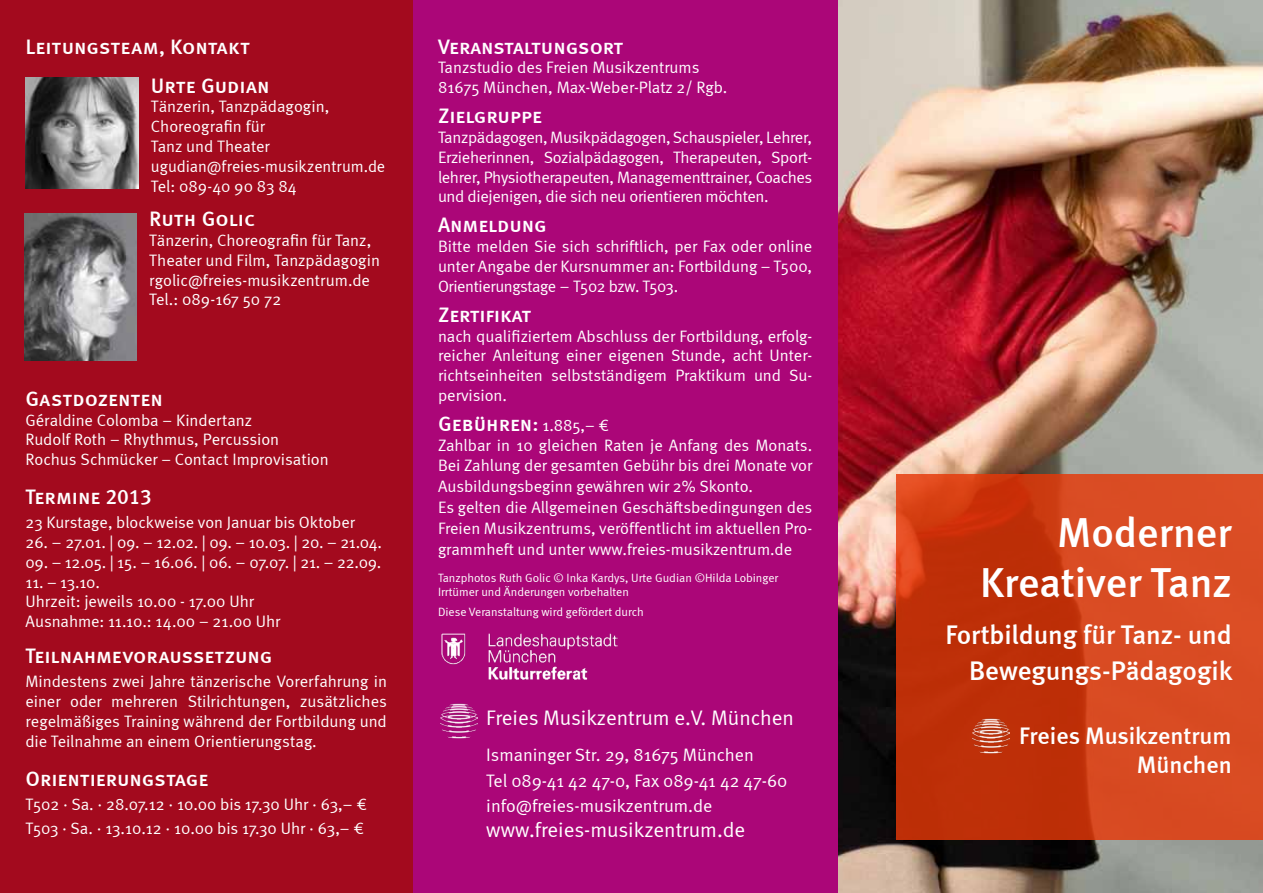
<style>
.page{position:relative;width:1263px;height:893px;background:#fff}
.page>*{position:absolute;margin:0;border:0;box-sizing:border-box;transform-origin:0 0}
.t1{font:500 42px/50.4px "Meta";color:#fff;text-align:right}
.t2{font:500 27px/36px "Meta";letter-spacing:-.005em;color:#fff;text-align:right}
.t3{font:500 24px/28.8px "Meta";color:#fff;text-align:right}
.t4{font:21px/39px "Meta Medium LF Caps";color:#fff}
.t5{font:21px "Meta Normal";color:#fff}
.t6{font:18px/25.2px "Meta Normal";color:#fff}
.t7{font:16.5px/19.8px "Meta Normal";letter-spacing:-.005em;color:#fff}
.t8{font:12px/14.4px "Meta Normal";color:#fff}
.s1{font-family:"Meta Normal";font-size:16.5px}
</style>
<div class="page">
<img style="left:838px;top:0;width:425px;height:893px">
<div style="left:367px;top:0;width:471px;height:893px;background:#ab0678"></div>
<div style="left:0;top:0;width:412px;height:893px;background:#a30a1e"></div>
<svg style="left:896px;top:474px;width:367px;height:365px;background:#cd3e16"></svg>
<img style="left:440px;top:703px;width:37px;height:36px">
<img style="left:441px;top:633px;width:176px;height:46px">
<img style="left:972px;top:717px;width:37px;height:38px">
<img style="left:26px;top:77px;width:112px;height:112px">
<img style="left:24px;top:214px;width:112px;height:146px">
<p class="t4" style="left:151px;top:27px;width:120px;text-indent:-125px">Leitungsteam, Kontakt<br>Urte Gudian</p>
<p class="t7" style="left:151px;top:97px;width:236px">Tänzerin, Tanzpädagogin,<br>Choreografin für<br>Tanz und Theater ugudian@freies-musikzentrum.de<br>Tel: 089-40 90 83 84</p>
<p class="t4" style="left:149px;top:199px;width:107px">Ruth Golic</p>
<p class="t7" style="left:149px;top:230px;width:232px">Tänzerin, Choreografin für Tanz,<br>Theater und Film, Tanzpädagogin rgolic@freies-musikzentrum.de<br>Tel.: 089-167 50 72</p>
<p class="t4" style="left:26px;top:379px;width:139px">Gastdozenten</p>
<p class="t7" style="left:26px;top:410px;width:305px">Géraldine Colomba – Kindertanz<br>Rudolf Roth – Rhythmus, Percussion<br>Rochus Schmücker – Contact Improvisation</p>
<p class="t4" style="left:26px;top:477px;width:128px">Termine 2013</p>
<p class="t7" style="left:26px;top:512px;width:331px">23 Kurstage, blockweise von Januar bis Oktober</p>
<p class="t7" style="left:26px;top:532px;width:358px">26. – 27.01. | 09. – 12.02. | 09. – 10.03. | 20. – 21.04.</p>
<p class="t7" style="left:26px;top:552px;width:357px">09. – 12.05. | 15. – 16.06. | 06. – 07.07. | 21. – 22.09.</p>
<p class="t7" style="left:26px;top:572px;width:256px">11. – 13.10.<br>Uhrzeit: jeweils 10.00 - 17.00 Uhr<br>Ausnahme: 11.10.: 14.00 – 21.00 Uhr</p>
<p class="t4" style="left:26px;top:636px;width:249px">Teilnahmevoraussetzung</p>
<p class="t7" style="left:26px;top:671px;width:363px;text-align:justify">Mindestens zwei Jahre tänzerische Vorerfahrung in einer oder mehreren Stilrichtungen, zusätzliches regelmäßiges Training während der Fortbildung und die Teilnahme an einem Orientierungstag.</p>
<p class="t4" style="left:26px;top:759px;width:184px">Orientierungstage</p>
<p class="t7" style="left:26px;top:792px;width:343px;line-height:24px">T502 · Sa. · 28.07.12 · 10.00 bis 17.30 Uhr · 63,– €<br>T503 · Sa. · 13.10.12 · 10.00 bis 17.30 Uhr · 63,– €</p>
<p class="t4" style="left:438px;top:27px;width:187px">Veranstaltungsort</p>
<p class="t7" style="left:438px;top:58px;width:291px">Tanzstudio des Freien Musikzentrums<br>81675 München, Max-Weber-Platz 2/ Rgb.</p>
<p class="t4" style="left:438px;top:96px;width:106px">Zielgruppe</p>
<p class="t7" style="left:438px;top:127px;width:376px;text-align:justify">Tanzpädagogen, Musikpädagogen, Schauspieler, Lehrer, Erzieherinnen, Sozialpädagogen, Therapeuten, Sport&shy;lehrer, Physiotherapeuten, Managementtrainer, Coaches und diejenigen, die sich neu orientieren möchten.</p>
<p class="t4" style="left:438px;top:205px;width:110px">Anmeldung</p>
<p class="t7" style="left:438px;top:236px;width:376px;text-align:justify">Bitte melden Sie sich schriftlich, per Fax oder online unter Angabe der Kursnummer an: Fortbildung – T500, Orientierungstage – T502 bzw. T503.</p>
<p class="t4" style="left:438px;top:295px;width:95px">Zertifikat</p>
<p class="t7" style="left:438px;top:326px;width:376px;text-align:justify">nach qualifiziertem Abschluss der Fortbildung, erfolg&shy;reicher Anleitung einer eigenen Stunde, acht Unter&shy;richtseinheiten selbstständigem Praktikum und Su&shy;pervision.</p>
<p class="t4" style="left:438px;top:404px;width:173px">Gebühren: <span class="s1">1.885,– €</span></p>
<p class="t7" style="left:438px;top:435px;width:376px;line-height:20.7px">Zahlbar in 10 gleichen Raten je Anfang des Monats.<br>Bei Zahlung der gesamten Gebühr bis drei Monate vor Ausbildungsbeginn gewähren wir 2% Skonto.<br>Es gelten die Allgemeinen Geschäftsbedingungen des Freien Musikzentrums, veröffentlicht im aktuellen Pro&shy;grammheft und unter www.freies-musikzentrum.de</p>
<p class="t8" style="left:438px;top:570px;width:342px">Tanzphotos Ruth Golic © Inka Kardys, Urte Gudian ©Hilda Lobinger<br>Irrtümer und Änderungen vorbehalten</p>
<p class="t8" style="left:438px;top:604px;width:207px">Diese Veranstaltung wird gefördert durch</p>
<p class="t5" style="left:486px;top:706px;width:309px">Freies Musikzentrum e.V. München</p>
<p class="t6" style="left:486px;top:742px;width:303px">Ismaninger Str. 29, 81675 München<br>Tel 089-41 42 47-0, Fax 089-41 42 47-60 info@freies-musikzentrum.de</p>
<p class="t5" style="left:486px;top:817px;width:260px">www.freies-musikzentrum.de</p>
<h1 class="t1" style="left:980px;top:506px;width:253px">Moderner<br>Kreativer Tanz</h1>
<h2 class="t2" style="left:945px;top:616px;width:289px">Fortbildung für Tanz- und<br>Bewegungs-Pädagogik</h2>
<h3 class="t3" style="left:1019px;top:721px;width:214px">Freies Musikzentrum<br>München</h3>
</div>
